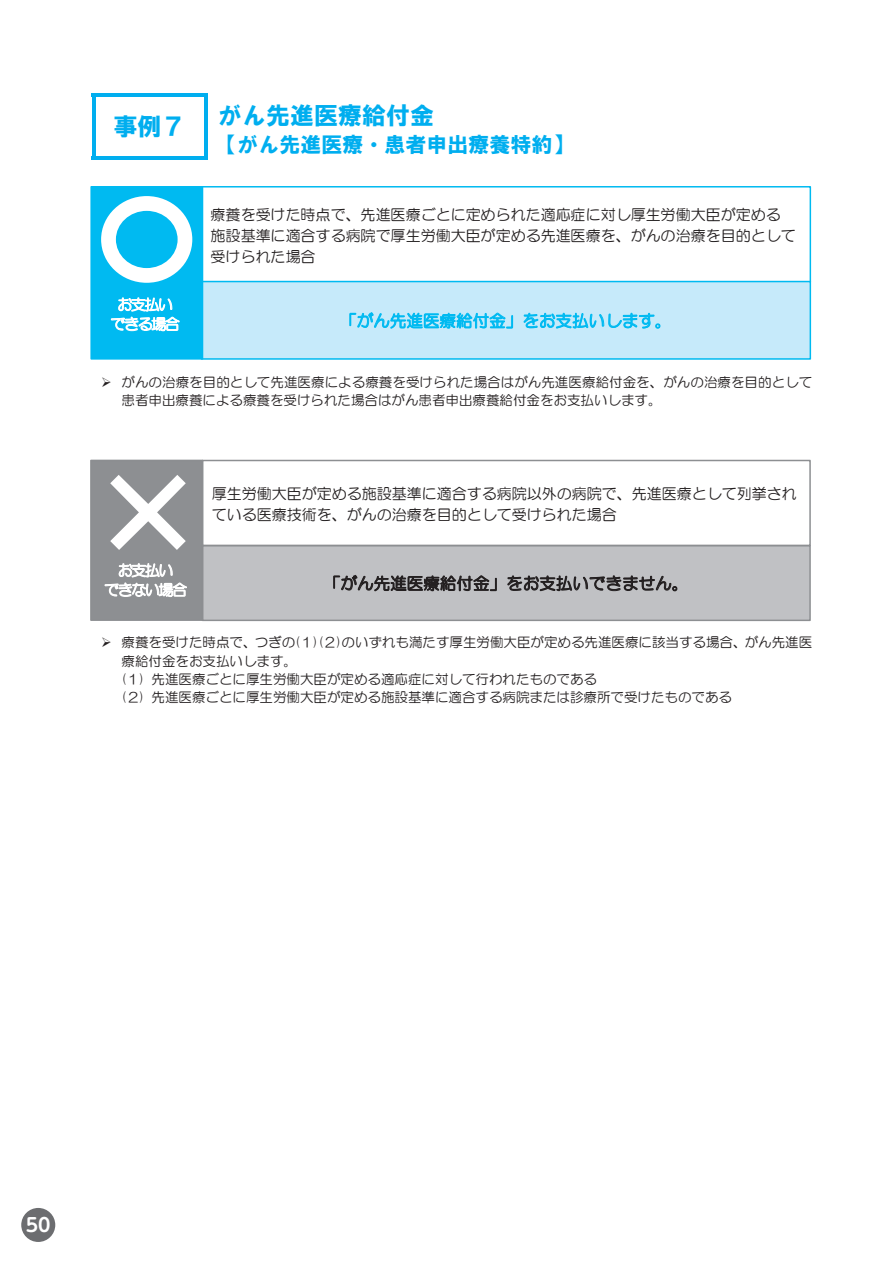
<style>
.page{position:relative;width:893px;height:1263px;background:#fff}
.page>*{position:absolute;margin:0;border:0;box-sizing:border-box;transform-origin:0 0}
.t1{font:108px "HG Soei Kakugothic UB";color:#fff}
.t2{font:24px "HG Soei Kakugothic UB";color:#00aeef}
.t3{font:21px "HG Soei Kakugothic UB";color:#00aeef}
.t4{font:700 18.75px "UD Shin M Go Pro De";color:#fff}
.t5{font:16.5px "HG Maru Gothic MPRO";letter-spacing:.005em;color:#231f20}
.t6{font:16.5px "HG Maru Gothic MPRO";letter-spacing:.005em;color:#00baf1}
.t7{font:15px/21px "HG Maru Gothic MPRO";color:#231f20}
.t8{font:15px/19.5px "HG Maru Gothic MPRO";letter-spacing:-.095em;color:#fff;text-align:center}
.t9{font:13.5px/18.5px "HG Maru Gothic MPRO";color:#231f20}
</style>
<div class="page">
<hr style="left:92px;top:94px;width:112px;height:3px;background:#00aeef">
<hr style="left:92px;top:97px;width:3px;height:63px;background:#00aeef">
<hr style="left:92px;top:156px;width:112px;height:4px;background:#00aeef">
<hr style="left:204px;top:97px;width:3px;height:63px;background:#00aeef">
<div style="left:201px;top:186px;width:610px;height:96px;border:2px solid #00baf1"></div>
<div style="left:201px;top:282px;width:609px;height:77px;background:#c6eafa"></div>
<div style="left:201px;top:281px;width:610px;height:79px;border:2px solid #00baf1"></div>
<div style="left:202px;top:546px;width:608px;height:74px;background:#c0c1c4"></div>
<div style="left:202px;top:545px;width:609px;height:76px;border:2px solid #8d8f92"></div>
<div style="left:91px;top:460px;width:111px;height:160px;background:#8d8f92"></div>
<div style="left:90px;top:460px;width:113px;height:161px;border:2px solid #8c8e91"></div>
<div style="left:202px;top:460px;width:609px;height:86px;border:2px solid #8d8f92"></div>
<div style="left:91px;top:187px;width:111px;height:172px;background:#00baf1"></div>
<div style="left:90px;top:186px;width:113px;height:174px;border:2px solid #00baf1"></div>
<svg style="left:103px;top:198px;width:88px;height:83px"></svg>
<div style="left:101px;top:196px;width:91px;height:87px;border:3px solid #fff;border-radius:50%"></div>
<div style="left:113px;top:208px;width:68px;height:63px;border:3px solid #fff;border-radius:50%"></div>
<div style="left:21px;top:1208px;width:34px;height:34px;background:#6c6d70;border-radius:50%"></div>
<h2 class="t2" style="left:114px;top:115px;width:74px">事例７</h2>
<h2 class="t2" style="left:218px;top:103px;width:218px">がん先進医療給付金</h2>
<h3 class="t3" style="left:217px;top:134px;width:358px">【がん先進医療・患者申出療養特約】</h3>
<p class="t8" style="left:111px;top:295px;width:71px">お支払いできる場合</p>
<p class="t7" style="left:211px;top:204px;width:587px">療養を受けた時点で、先進医療ごとに定められた適応症に対し厚生労働大臣が定める施設基準に適合する病院で厚生労働大臣が定める先進医療を、がんの治療を目的として受けられた場合</p>
<p class="t6" style="left:340px;top:312px;width:333px">「がん先進医療給付金」をお支払いします。</p>
<p class="t9" style="left:122px;top:373px;width:692px;text-indent:-20px">➢ がんの治療を目的として先進医療による療養を受けられた場合はがん先進医療給付金を、がんの治療を目的として患者申出療養による療養を受けられた場合はがん患者申出療養給付金をお支払いします。</p>
<h1 class="t1" style="left:94px;top:458px;width:110px">×</h1>
<p class="t8" style="left:104px;top:580px;width:84px">できない場合</p>
<p class="t8" style="left:118px;top:560px;width:57px">お支払い</p>
<p class="t7" style="left:212px;top:483px;width:587px">厚生労働大臣が定める施設基準に適合する病院以外の病院で、先進医療として列挙されている医療技術を、がんの治療を目的として受けられた場合</p>
<p class="t5" style="left:324px;top:575px;width:366px">「がん先進医療給付金」をお支払いできません。</p>
<p class="t9" style="left:122px;top:633px;width:692px;text-indent:-20px">➢ 療養を受けた時点で、つぎの(１)(２)のいずれも満たす厚生労働大臣が定める先進医療に該当する場合、がん先進医療給付金をお支払いします。<br>(１) 先進医療ごとに厚生労働大臣が定める適応症に対して行われたものである<br>(２) 先進医療ごとに厚生労働大臣が定める施設基準に適合する病院または診療所で受けたものである</p>
<h3 class="t4" style="left:26px;top:1210px;width:26px">50</h3>
</div>
